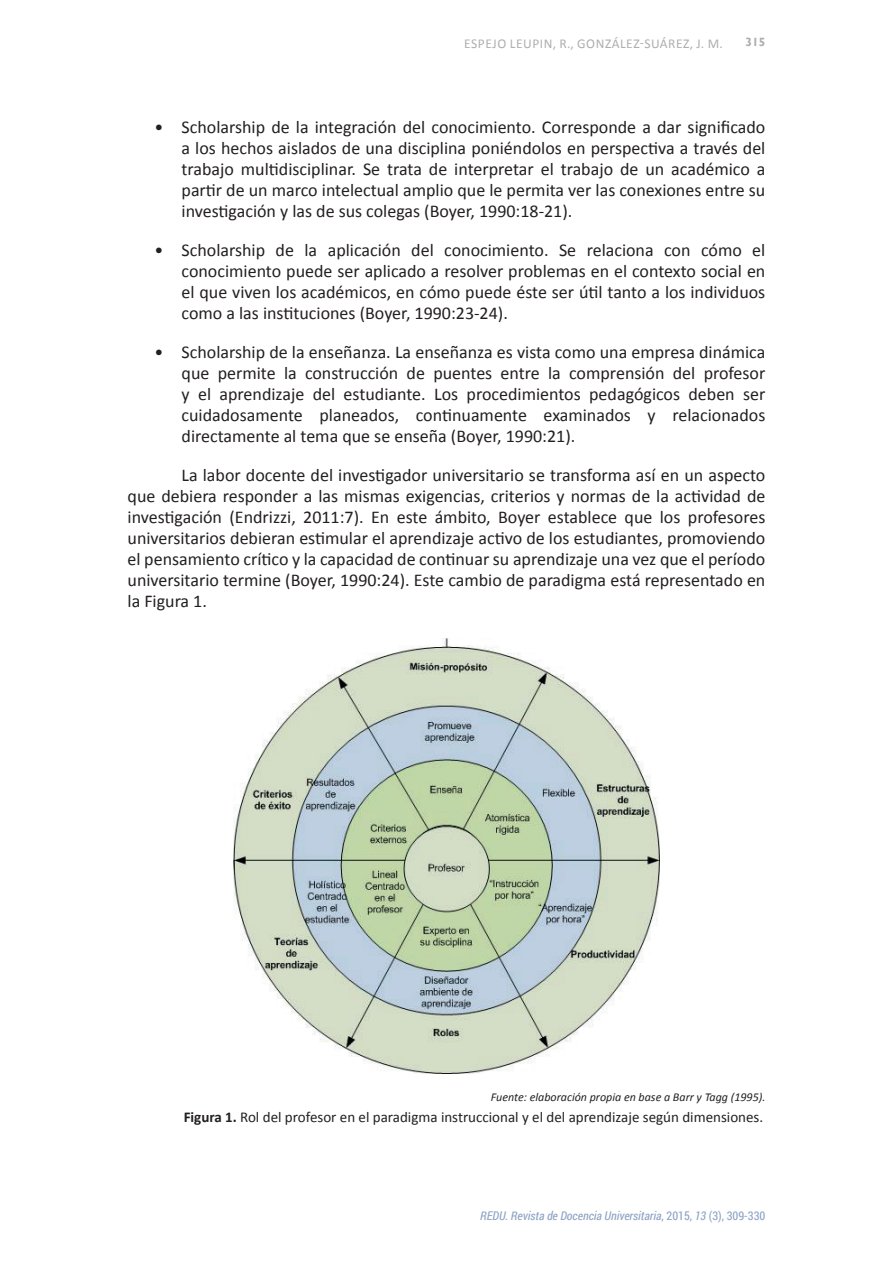
<style>
.page{position:relative;width:893px;height:1263px;background:#fff}
.page>*{position:absolute;margin:0;border:0;box-sizing:border-box;transform-origin:0 0}
.REDU_TXTGRAL{font:18px/21px "Calibri";color:#231f20;text-align:justify}
.REDU_TIT_TABLA{font:15px "Calibri";color:#231f20}
.t1{font:13.5px "Calibri";letter-spacing:.04em;color:#b0aead}
.t2{font:italic 12px "Roboto Condensed";color:#8ca3c4}
.REDU_FUENTE_TABLA{font:italic 12px "Calibri";color:#231f20}
.t3{font:700 12px "Gill Sans";color:#b0aead}
.s1{font-weight:700}
.s2{font-style:normal}
</style>
<div class="page">
<img style="left:233px;top:638px;width:427px;height:435px">
<p class="t1" style="left:464px;top:35px;width:260px">ESPEJO LEUPIN, R., GONZÁLEZ-SUÁREZ, J. M.</p>
<p class="t3" style="left:745px;top:34px;width:21px">315</p>
<p class="REDU_TXTGRAL" style="left:182px;top:116px;width:585px;text-indent:-27px">• Scholarship de la integración del conocimiento. Corresponde a dar significado a los hechos aislados de una disciplina poniéndolos en perspectiva a través del trabajo multidisciplinar. Se trata de interpretar el trabajo de un académico a partir de un marco intelectual amplio que le permita ver las conexiones entre su investigación y las de sus colegas (Boyer, 1990:18-21).</p>
<p class="REDU_TXTGRAL" style="left:182px;top:239px;width:585px;text-indent:-27px">• Scholarship de la aplicación del conocimiento. Se relaciona con cómo el conocimiento puede ser aplicado a resolver problemas en el contexto social en el que viven los académicos, en cómo puede éste ser útil tanto a los individuos como a las instituciones (Boyer, 1990:23-24).</p>
<p class="REDU_TXTGRAL" style="left:182px;top:341px;width:585px;text-indent:-27px">• Scholarship de la enseñanza. La enseñanza es vista como una empresa dinámica que permite la construcción de puentes entre la comprensión del profesor y el aprendizaje del estudiante. Los procedimientos pedagógicos deben ser cuidadosamente planeados, continuamente examinados y relacionados directamente al tema que se enseña (Boyer, 1990:21).</p>
<p class="REDU_TXTGRAL" style="left:128px;top:464px;width:639px;text-indent:54px">La labor docente del investigador universitario se transforma así en un aspecto que debiera responder a las mismas exigencias, criterios y normas de la actividad de investigación (Endrizzi, 2011:7). En este ámbito, Boyer establece que los profesores universitarios debieran estimular el aprendizaje activo de los estudiantes, promoviendo el pensamiento crítico y la capacidad de continuar su aprendizaje una vez que el período universitario termine (Boyer, 1990:24). Este cambio de paradigma está representado en la Figura 1.</p>
<p class="REDU_FUENTE_TABLA" style="left:491px;top:1089px;width:276px">Fuente: elaboración propia en base a Barr y Tagg (1995).</p>
<p class="REDU_TIT_TABLA" style="left:184px;top:1108px;width:581px"><span class="s1">Figura 1.</span> Rol del profesor en el paradigma instruccional y el del aprendizaje según dimensiones.</p>
<p class="t2" style="left:480px;top:1207px;width:287px">REDU. Revista de Docencia Universitaria<span class="s2">, 2015,</span> 13 <span class="s2">(3), 309-330</span></p>
</div>
